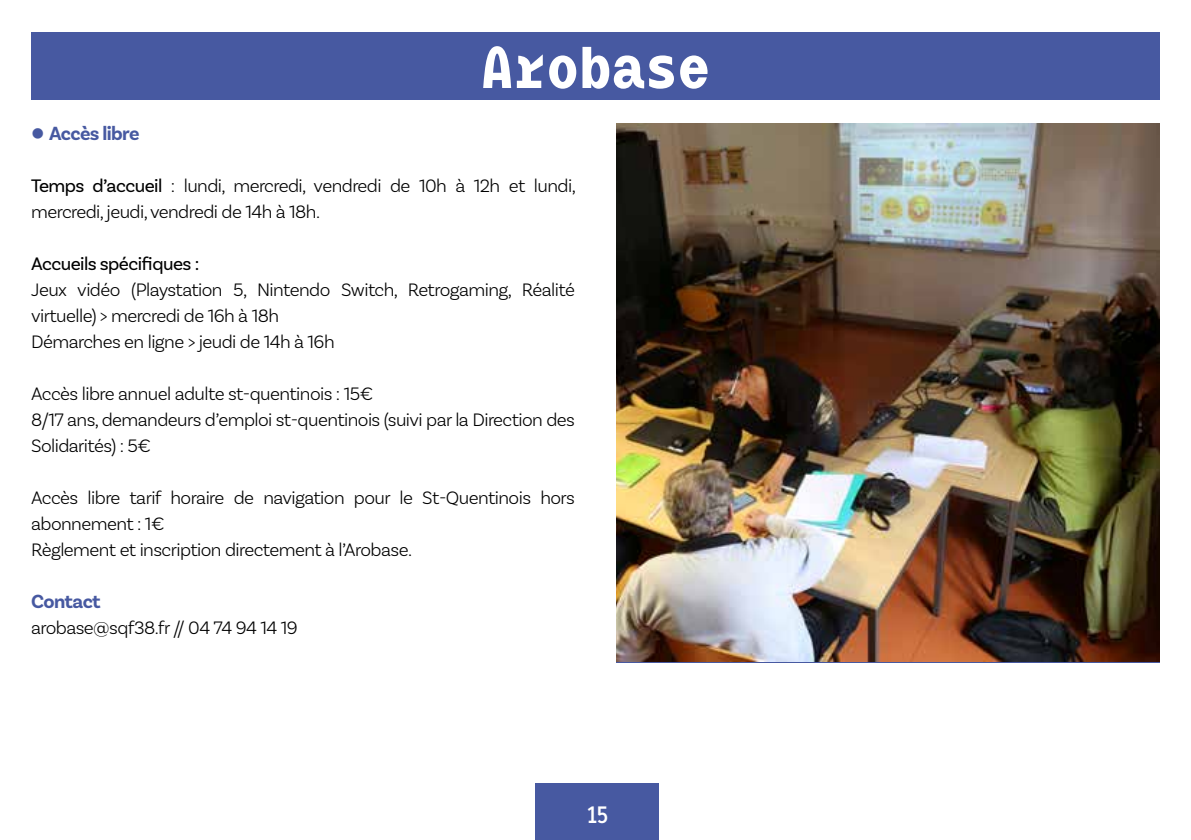
<style>
.page{position:relative;width:1191px;height:840px;background:#fff}
.page>*{position:absolute;margin:0;border:0;box-sizing:border-box;transform-origin:0 0}
.t1{font:700 52px "BC Mikser MB";letter-spacing:-.02em;color:#fff}
.t2{font:700 condensed 24px "Eixample Dip";color:#fff}
.t3{font:700 20px "Basic Sans";letter-spacing:-.03em;color:#4759a1}
.t4{font:300 19px/26px "Basic Sans";letter-spacing:-.03em;color:#000}
.t5{font:19px "Basic Sans";letter-spacing:-.03em;color:#000}
.s1{font-weight:400}
</style>
<div class="page">
<div style="left:535px;top:783px;width:123px;height:56px;background:#4759a1"></div>
<div style="left:31px;top:32px;width:1128px;height:67px;background:#4759a1"></div>
<img style="left:617px;top:124px;width:542px;height:537px">
<h1 class="t1" style="left:480px;top:31px;width:232px">Arobase</h1>
<p class="t3" style="left:31px;top:121px;width:110px">● Accès libre</p>
<p class="t4" style="left:31px;top:172px;width:546px"><span class="s1">Temps d’accueil</span> : lundi, mercredi, vendredi de 10h à 12h et lundi, mercredi, jeudi, vendredi de 14h à 18h.</p>
<p class="t5" style="left:31px;top:252px;width:170px">Accueils spécifiques :</p>
<p class="t4" style="left:31px;top:276px;width:545px">Jeux vidéo (Playstation 5, Nintendo Switch, Retrogaming, Réalité virtuelle) &gt; mercredi de 16h à 18h<br>Démarches en ligne &gt; jeudi de 14h à 16h</p>
<p class="t4" style="left:31px;top:380px;width:545px">Accès libre annuel adulte st-quentinois : 15€<br>8/17 ans, demandeurs d’emploi st-quentinois (suivi par la Direction des<br>Solidarités) : 5€</p>
<p class="t4" style="left:31px;top:484px;width:545px">Accès libre tarif horaire de navigation pour le St-Quentinois hors abonnement : 1€<br>Règlement et inscription directement à l’Arobase.</p>
<p class="t3" style="left:31px;top:589px;width:71px">Contact</p>
<p class="t4" style="left:31px;top:614px;width:268px">arobase@sqf38.fr // 04 74 94 14 19</p>
<p class="t2" style="left:587px;top:798px;width:22px">15</p>
</div>
